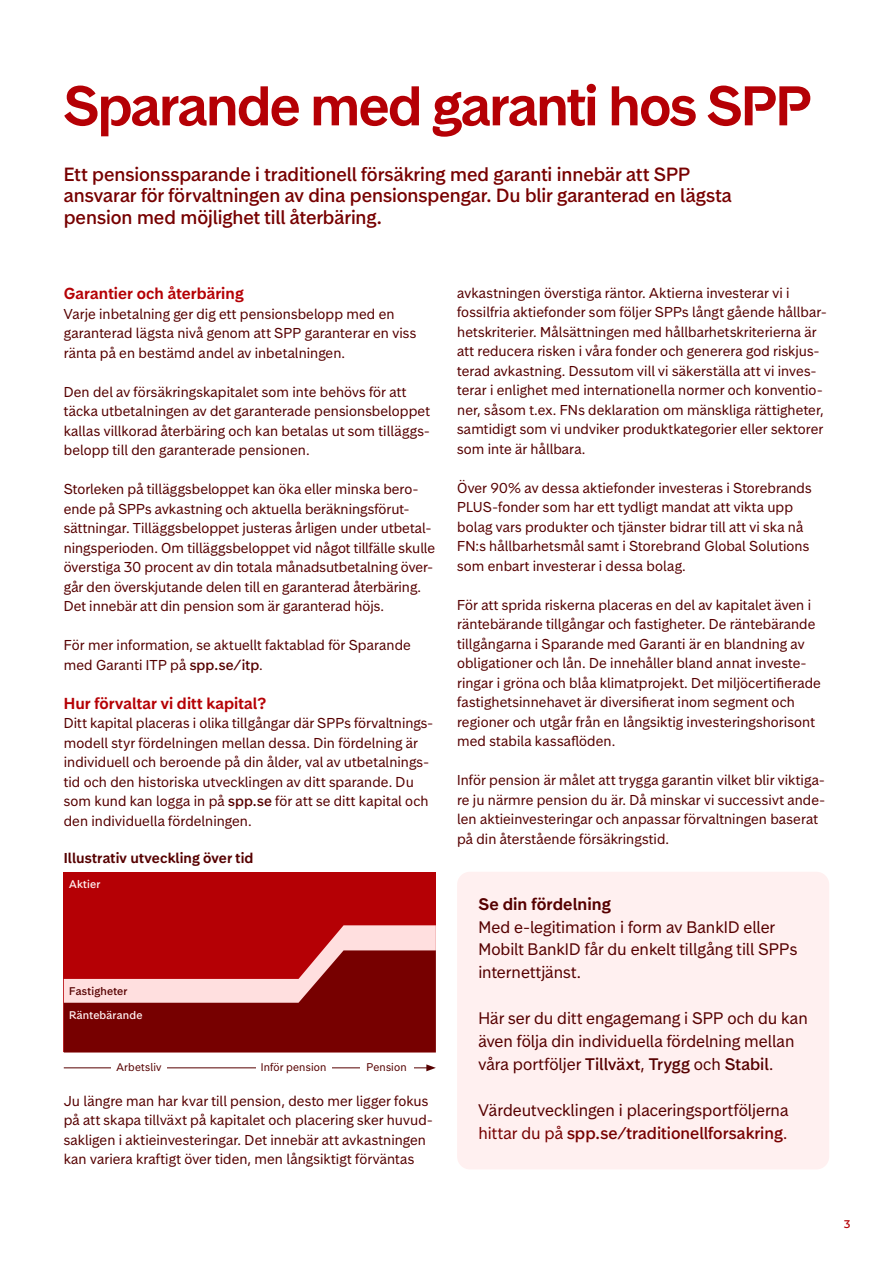
<style>
.page{position:relative;width:893px;height:1263px;background:#fff}
.page>*{position:absolute;margin:0;border:0;box-sizing:border-box;transform-origin:0 0}
.t1{font:600 52.5px "Storebrand Display";letter-spacing:-.015em;color:#b50005}
.t2{font:500 18px/21.6px "Storebrand Text";letter-spacing:-.005em;color:#700}
.t3{font:15.75px/23px "Storebrand Text";color:#560000}
.t4{font:600 15.75px "Storebrand Text";letter-spacing:.005em;color:#560000}
.t5{font:600 15px "Storebrand Text";letter-spacing:.01em;color:#b50005}
.t6{font:13.5px/19.5px "Storebrand Text";letter-spacing:.005em;color:#560000}
.t7{font:600 13.5px "Storebrand Text";letter-spacing:.015em;color:#560000}
.t8{font:10.5px "Storebrand Text";letter-spacing:.015em;color:#560000}
.t9{font:500 10.5px "Storebrand Text";letter-spacing:.02em;color:#fff0f0}
.t10{font:500 10.5px "Storebrand Text";letter-spacing:.02em;color:#560000}
.t11{font:500 10.5px "Storebrand Text";color:#b50005}
.s1{font-weight:500}
.s2{color:#700}
.s3{font-weight:500;color:#700}
</style>
<div class="page">
<div style="left:64px;top:872px;width:372px;height:180px;background:#b50005"></div>
<svg style="left:323px;top:925px;width:113px;height:25px;background:#f7c7c8"></svg>
<svg style="left:64px;top:950px;width:372px;height:102px"></svg>
<hr style="left:64px;top:1067px;width:365px;height:1px;background:#560000">
<svg style="left:426px;top:1064px;width:10px;height:7px"></svg>
<div style="left:111px;top:1060px;width:56px;height:16px;background:#fff"></div>
<div style="left:256px;top:1060px;width:75px;height:16px;background:#fff"></div>
<div style="left:360px;top:1060px;width:53px;height:16px;background:#fff"></div>
<div style="left:457px;top:872px;width:372px;height:297px;background:#fff0f0;border-radius:13px"></div>
<h1 class="t1" style="left:64px;top:71px;width:749px">Sparande med garanti hos SPP</h1>
<h2 class="t2" style="left:64px;top:163px;width:670px">Ett pensionssparande i traditionell försäkring med garanti innebär att SPP ansvarar för förvaltningen av dina pensionspengar. Du blir garanterad en lägsta pension med möjlighet till återbäring.</h2>
<p class="t5" style="left:64px;top:283px;width:181px">Garantier och återbäring</p>
<p class="t6" style="left:64px;top:304px;width:354px">Varje inbetalning ger dig ett pensionsbelopp med en garanterad lägsta nivå genom att SPP garanterar en viss ränta på en bestämd andel av inbetalningen.</p>
<p class="t6" style="left:64px;top:382px;width:368px">Den del av försäkringskapitalet som inte behövs för att täcka utbetalningen av det garanterade pensionsbeloppet kallas villkorad återbäring och kan betalas ut som tilläggs&shy;belopp till den garanterade pensionen.</p>
<p class="t6" style="left:64px;top:479px;width:373px">Storleken på tilläggsbeloppet kan öka eller minska bero&shy;ende på SPPs avkastning och aktuella beräkningsförut&shy;sättningar. Tilläggsbeloppet justeras årligen under utbetal&shy;ningsperioden. Om tilläggsbeloppet vid något tillfälle skulle överstiga 30 procent av din totala månadsutbetalning över&shy;går den överskjutande delen till en garanterad återbäring.<br>Det innebär att din pension som är garanterad höjs.</p>
<p class="t6" style="left:64px;top:635px;width:349px">För mer information, se aktuellt faktablad för Sparande med Garanti ITP på <span class="s1">spp.se/itp</span>.</p>
<p class="t5" style="left:64px;top:693px;width:204px">Hur förvaltar vi ditt kapital?</p>
<p class="t6" style="left:64px;top:713px;width:371px">Ditt kapital placeras i olika tillgångar där SPPs förvaltnings&shy;modell styr fördelningen mellan dessa. Din fördelning är individuell och beroende på din ålder, val av utbetalnings&shy;tid och den historiska utvecklingen av ditt sparande. Du som kund kan logga in på <span class="s1">spp.se</span> för att se ditt kapital och den individuella fördelningen.</p>
<p class="t7" style="left:64px;top:848px;width:191px">Illustrativ utveckling över tid</p>
<p class="t9" style="left:69px;top:877px;width:33px">Aktier</p>
<p class="t10" style="left:69px;top:984px;width:60px">Fastigheter</p>
<p class="t9" style="left:69px;top:1008px;width:75px">Räntebärande</p>
<p class="t8" style="left:116px;top:1060px;width:47px">Arbetsliv</p>
<p class="t8" style="left:261px;top:1060px;width:67px">Inför pension</p>
<p class="t8" style="left:366px;top:1060px;width:42px">Pension</p>
<p class="t6" style="left:64px;top:1091px;width:369px">Ju längre man har kvar till pension, desto mer ligger fokus på att skapa tillväxt på kapitalet och placering sker huvud&shy;sakligen i aktieinvesteringar. Det innebär att avkastningen kan variera kraftigt över tiden, men långsiktigt förväntas</p>
<p class="t6" style="left:457px;top:283px;width:371px">avkastningen överstiga räntor. Aktierna investerar vi i fossilfria aktiefonder som följer SPPs långt gående hållbar&shy;hetskriterier. Målsättningen med hållbarhetskriterierna är att reducera risken i våra fonder och generera god riskjus&shy;terad avkastning. Dessutom vill vi säkerställa att vi inves&shy;terar i enlighet med internationella normer och konventio&shy;ner, såsom t.ex. FNs deklaration om mänskliga rättigheter, samtidigt som vi undviker produktkategorier eller sektorer som inte är hållbara.</p>
<p class="t6" style="left:457px;top:478px;width:356px">Över 90% av dessa aktiefonder investeras i Storebrands PLUS-fonder som har ett tydligt mandat att vikta upp bolag vars produkter och tjänster bidrar till att vi ska nå FN:s hållbarhetsmål samt i Storebrand Global Solutions som enbart investerar i dessa bolag.</p>
<p class="t6" style="left:457px;top:595px;width:365px">För att sprida riskerna placeras en del av kapitalet även i räntebärande tillgångar och fastigheter. De räntebärande tillgångarna i Sparande med Garanti är en blandning av obligationer och lån. De innehåller bland annat investe&shy;ringar i gröna och blåa klimatprojekt. Det miljöcertifierade fastighetsinnehavet är diversifierat inom segment och regioner och utgår från en långsiktig investeringshorisont med stabila kassaflöden.</p>
<p class="t6" style="left:457px;top:770px;width:369px">Inför pension är målet att trygga garantin vilket blir viktiga&shy;re ju närmre pension du är. Då minskar vi successivt ande&shy;len aktieinvesteringar och anpassar förvaltningen baserat på din återstående försäkringstid.</p>
<p class="t4" style="left:478px;top:893px;width:134px">Se din fördelning</p>
<p class="t3" style="left:478px;top:915px;width:320px">Med e-legitimation i form av BankID eller<br>Mobilt BankID får du enkelt tillgång till SPPs internettjänst.</p>
<p class="t3" style="left:478px;top:1007px;width:331px">Här ser du ditt engagemang i SPP och du kan även följa din individuella fördelning mellan våra portföljer <span class="s1">Tillväxt</span>, <span class="s1">Trygg</span> och <span class="s1">Stabil</span>.</p>
<p class="t3" style="left:478px;top:1099px;width:312px">Värdeutvecklingen i placeringsportföljerna <span class="s2">hittar du på</span> <span class="s3">spp.se/traditionellforsakring</span><span class="s2">.</span></p>
<p class="t11" style="left:844px;top:1217px;width:8px">3</p>
</div>
